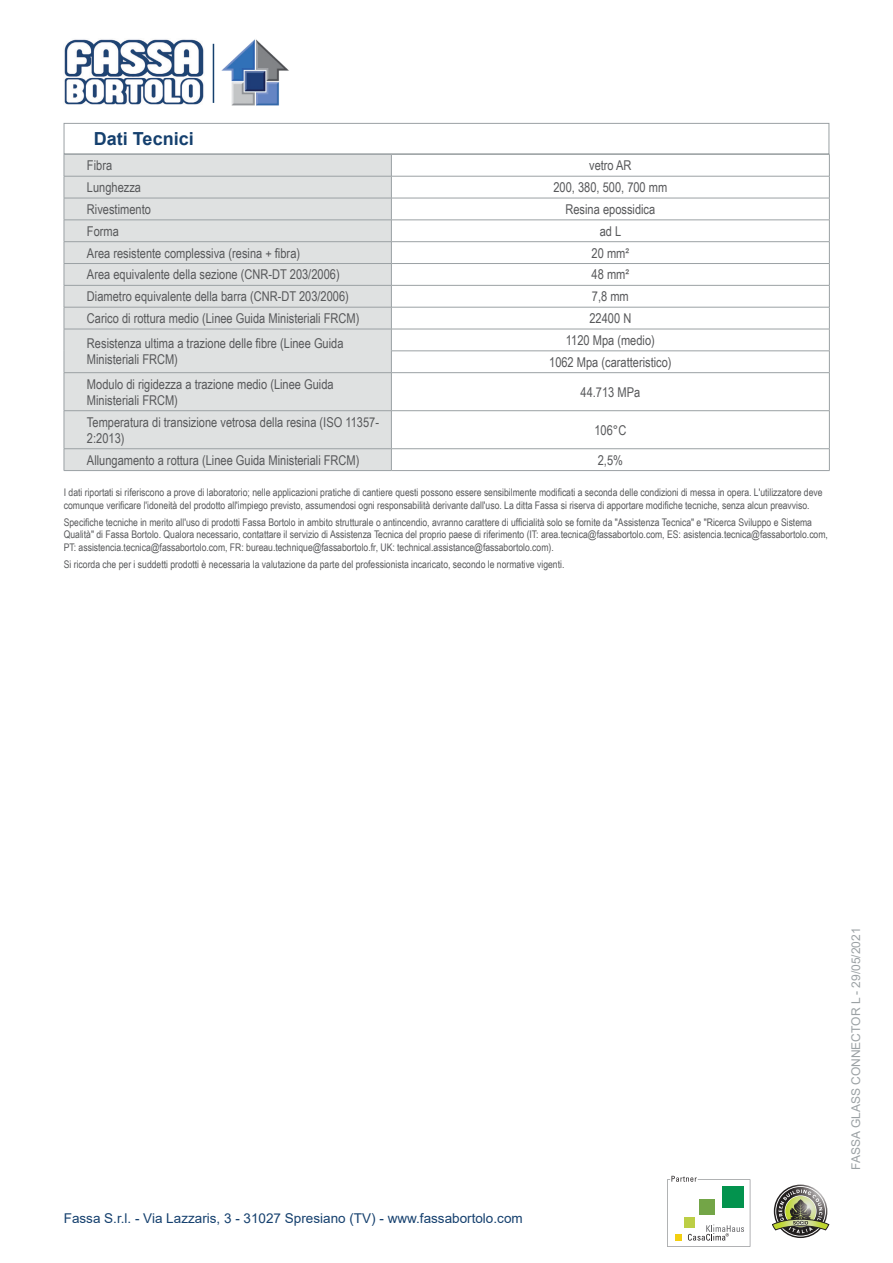
<style>
.page{position:relative;width:893px;height:1263px;background:#fff}
.page>*{position:absolute;margin:0;border:0;box-sizing:border-box;transform-origin:0 0}
.Titolo{font:700 18px "Arial";color:#15406e}
.normale_sx{font:13.5px/16.2px "Arial Narrow";color:#57585a}
.normale_centrato{font:13.5px "Arial Narrow";color:#57585a}
.t1{font:13.5px "Arial";color:#15406e}
.t2{font:12px "Arial";color:#9ba1a4}
.Disclaimer{font:10.5px/12.6px "Arial Narrow";color:#57585a}
</style>
<div class="page">
<svg style="left:667px;top:1176px;width:83px;height:71px"></svg>
<svg style="left:772px;top:1186px;width:57px;height:50px"></svg>
<img style="left:64px;top:39px;width:140px;height:66px">
<hr style="left:213px;top:44px;width:1px;height:59px;background:#15406e">
<img style="left:221px;top:39px;width:68px;height:67px">
<div style="left:64px;top:123px;width:765px;height:31px;border:1px solid #9ba1a4"></div>
<div style="left:65px;top:155px;width:326px;height:315px;background:#dfe1e1"></div>
<hr style="left:64px;top:154px;width:327px;height:1px;background:#9ba1a4">
<hr style="left:391px;top:154px;width:439px;height:1px;background:#9ba1a4">
<hr style="left:64px;top:176px;width:327px;height:1px;background:#9ba1a4">
<hr style="left:391px;top:176px;width:439px;height:1px;background:#9ba1a4">
<hr style="left:64px;top:198px;width:327px;height:1px;background:#9ba1a4">
<hr style="left:391px;top:198px;width:439px;height:1px;background:#9ba1a4">
<hr style="left:64px;top:220px;width:327px;height:1px;background:#9ba1a4">
<hr style="left:391px;top:220px;width:439px;height:1px;background:#9ba1a4">
<hr style="left:64px;top:241px;width:327px;height:1px;background:#9ba1a4">
<hr style="left:391px;top:241px;width:439px;height:1px;background:#9ba1a4">
<hr style="left:64px;top:263px;width:327px;height:1px;background:#9ba1a4">
<hr style="left:391px;top:263px;width:439px;height:1px;background:#9ba1a4">
<hr style="left:64px;top:285px;width:327px;height:1px;background:#9ba1a4">
<hr style="left:391px;top:285px;width:439px;height:1px;background:#9ba1a4">
<hr style="left:64px;top:307px;width:327px;height:1px;background:#9ba1a4">
<hr style="left:391px;top:307px;width:439px;height:1px;background:#9ba1a4">
<hr style="left:64px;top:329px;width:327px;height:1px;background:#9ba1a4">
<svg style="left:64px;top:155px;width:1px;height:217px"></svg>
<hr style="left:391px;top:329px;width:439px;height:1px;background:#9ba1a4">
<hr style="left:391px;top:351px;width:439px;height:1px;background:#9ba1a4">
<svg style="left:391px;top:155px;width:1px;height:217px"></svg>
<svg style="left:829px;top:155px;width:1px;height:217px"></svg>
<hr style="left:64px;top:372px;width:327px;height:1px;background:#9ba1a4">
<hr style="left:64px;top:373px;width:1px;height:37px;background:#9ba1a4">
<hr style="left:391px;top:372px;width:439px;height:1px;background:#9ba1a4">
<hr style="left:391px;top:373px;width:1px;height:37px;background:#9ba1a4">
<hr style="left:829px;top:373px;width:1px;height:37px;background:#9ba1a4">
<hr style="left:64px;top:410px;width:327px;height:1px;background:#9ba1a4">
<hr style="left:64px;top:411px;width:1px;height:37px;background:#9ba1a4">
<hr style="left:391px;top:410px;width:439px;height:1px;background:#9ba1a4">
<hr style="left:391px;top:411px;width:1px;height:37px;background:#9ba1a4">
<hr style="left:829px;top:411px;width:1px;height:37px;background:#9ba1a4">
<hr style="left:64px;top:448px;width:327px;height:1px;background:#9ba1a4">
<svg style="left:64px;top:449px;width:1px;height:21px"></svg>
<hr style="left:64px;top:470px;width:327px;height:1px;background:#9ba1a4">
<hr style="left:391px;top:448px;width:439px;height:1px;background:#9ba1a4">
<svg style="left:391px;top:449px;width:1px;height:21px"></svg>
<svg style="left:829px;top:449px;width:1px;height:21px"></svg>
<hr style="left:391px;top:470px;width:439px;height:1px;background:#9ba1a4">
<p class="Titolo" style="left:94px;top:126px;width:101px">Dati Tecnici</p>
<p class="normale_sx" style="left:87px;top:157px;width:27px">Fibra</p>
<p class="normale_centrato" style="left:589px;top:156px;width:44px">vetro AR</p>
<p class="normale_sx" style="left:87px;top:179px;width:56px">Lunghezza</p>
<p class="normale_centrato" style="left:553px;top:177px;width:115px">200, 380, 500, 700 mm</p>
<p class="normale_sx" style="left:87px;top:200px;width:65px">Rivestimento</p>
<p class="normale_centrato" style="left:565px;top:199px;width:91px">Resina epossidica</p>
<p class="normale_sx" style="left:87px;top:222px;width:33px">Forma</p>
<p class="normale_centrato" style="left:600px;top:221px;width:23px">ad L</p>
<p class="normale_sx" style="left:87px;top:244px;width:215px">Area resistente complessiva (resina + fibra)</p>
<p class="normale_centrato" style="left:592px;top:243px;width:39px">20 mm²</p>
<p class="normale_sx" style="left:87px;top:266px;width:254px">Area equivalente della sezione (CNR-DT 203/2006)</p>
<p class="normale_centrato" style="left:592px;top:265px;width:39px">48 mm²</p>
<p class="normale_sx" style="left:87px;top:288px;width:263px">Diametro equivalente della barra (CNR-DT 203/2006)</p>
<p class="normale_centrato" style="left:592px;top:286px;width:38px">7,8 mm</p>
<p class="normale_sx" style="left:87px;top:310px;width:274px">Carico di rottura medio (Linee Guida Ministeriali FRCM)</p>
<p class="normale_centrato" style="left:589px;top:308px;width:43px">22400 N</p>
<p class="normale_sx" style="left:87px;top:334px;width:258px">Resistenza ultima a trazione delle fibre (Linee Guida<br>Ministeriali FRCM)</p>
<p class="normale_centrato" style="left:566px;top:330px;width:91px">1120 Mpa (medio)</p>
<p class="normale_centrato" style="left:549px;top:352px;width:124px">1062 Mpa (caratteristico)</p>
<p class="normale_sx" style="left:87px;top:375px;width:248px">Modulo di rigidezza a trazione medio (Linee Guida<br>Ministeriali FRCM)</p>
<p class="normale_centrato" style="left:581px;top:382px;width:61px">44.713 MPa</p>
<p class="normale_sx" style="left:87px;top:413px;width:294px">Temperatura di transizione vetrosa della resina (ISO 11357-<br>2:2013)</p>
<p class="normale_centrato" style="left:594px;top:420px;width:33px">106°C</p>
<p class="normale_sx" style="left:87px;top:451px;width:274px">Allungamento a rottura (Linee Guida Ministeriali FRCM)</p>
<p class="normale_centrato" style="left:598px;top:450px;width:27px">2,5%</p>
<p class="Disclaimer" style="left:64px;top:486px;width:760px">I dati riportati si riferiscono a prove di laboratorio; nelle applicazioni pratiche di cantiere questi possono essere sensibilmente modificati a seconda delle condizioni di messa in opera. L'utilizzatore deve comunque verificare l'idoneità del prodotto all'impiego previsto, assumendosi ogni responsabilità derivante dall'uso. La ditta Fassa si riserva di apportare modifiche tecniche, senza alcun preavviso.</p>
<p class="Disclaimer" style="left:64px;top:515px;width:766px">Specifiche tecniche in merito all'uso di prodotti Fassa Bortolo in ambito strutturale o antincendio, avranno carattere di ufficialità solo se fornite da "Assistenza Tecnica" e "Ricerca Sviluppo e Sistema<br>Qualità" di Fassa Bortolo. Qualora necessario, contattare il servizio di Assistenza Tecnica del proprio paese di riferimento (IT: area.tecnica@fassabortolo.com, ES: asistencia.tecnica@fassabortolo.com,<br>PT: assistencia.tecnica@fassabortolo.com, FR: bureau.technique@fassabortolo.fr, UK: technical.assistance@fassabortolo.com).</p>
<p class="Disclaimer" style="left:64px;top:557px;width:502px">Si ricorda che per i suddetti prodotti è necessaria la valutazione da parte del professionista incaricato, secondo le normative vigenti.</p>
<p class="t1" style="left:64px;top:1208px;width:460px">Fassa S.r.l. - Via Lazzaris, 3 - 31027 Spresiano (TV) - www.fassabortolo.com</p>
<p class="t2" style="left:848px;top:1170px;width:244px;rotate:-90deg">FASSA GLASS CONNECTOR L - 29/05/2021</p>
</div>
